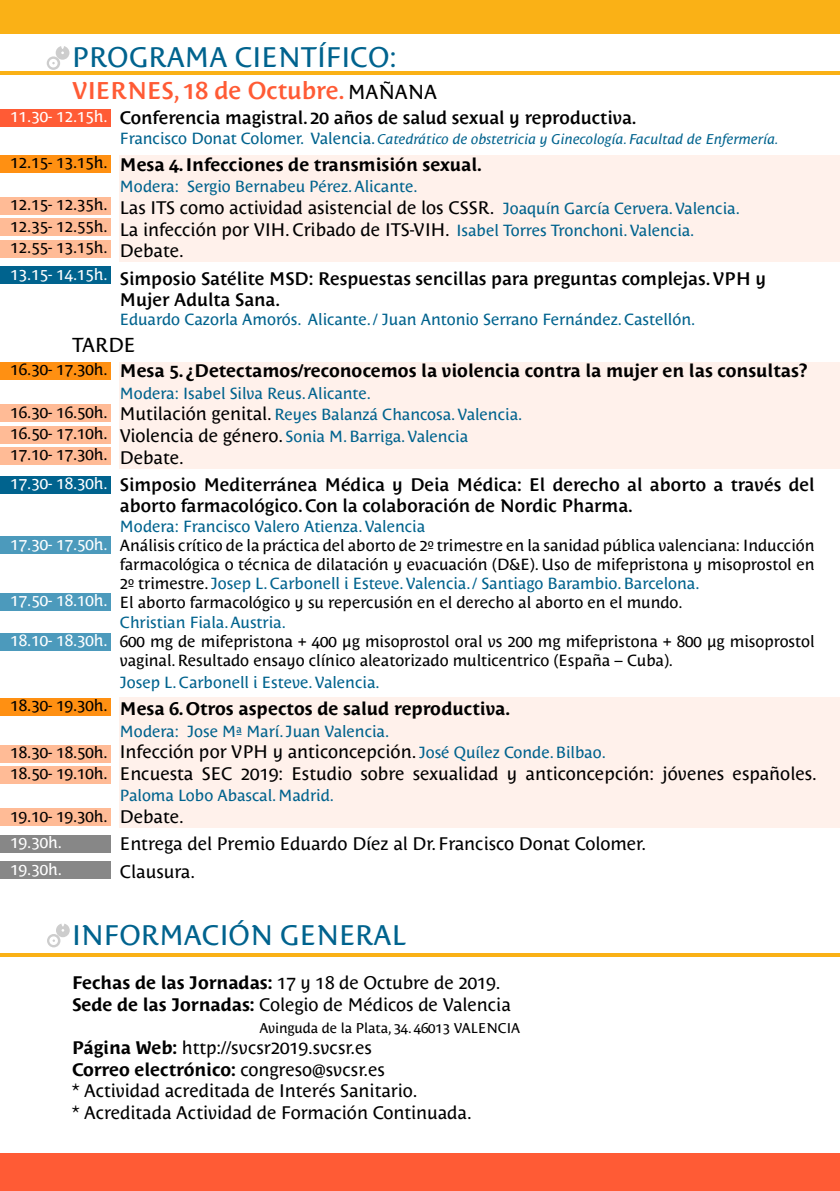
<style>
.page{position:relative;width:840px;height:1191px;background:#fff}
.page>*{position:absolute;margin:0;border:0;box-sizing:border-box;transform-origin:0 0}
.t1{font:28px "Costa Ptf";color:#00638e}
.t2{font:600 24px "Costa Ptf";color:#ff5b35}
.t3{font:20px "Costa Ptf";color:#000}
.t4{font:18px/21.6px "Costa Ptf";color:#000}
.t5{font:600 18px/21.6px "Costa Ptf";color:#000}
.t6{font:700 18px "Costa Ptf";color:#000}
.t7{font:16px/19.2px "Costa Ptf";color:#000}
.t8{font:16px/21.6px "Costa Ptf";color:#00638e}
.t9{font:16px/26.4px "Costa Ptf";color:#fff}
.t10{font:italic 14px "Costa Ptf";color:#00638e}
.t11{font:14px "Costa Ptf";color:#000}
.s1{font-weight:400;font-size:20px;color:#000}
.s2{font-style:normal;font-size:16px}
.s3{font-size:16px;color:#00638e}
.s4{font-size:18px;color:#000}
.s5{color:#00638e}
.s6{font-weight:700}
</style>
<div class="page">
<div style="left:0;top:0;width:839px;height:34px;background:#fab116"></div>
<div style="left:120px;top:362px;width:719px;height:106px;background:#fff1eb"></div>
<div style="left:119px;top:698px;width:720px;height:130px;background:#fff1eb"></div>
<hr style="left:0;top:72px;width:839px;height:3px;background:#fab116">
<div style="left:0;top:1153px;width:839px;height:38px;background:#ff5b35"></div>
<div style="left:0;top:405px;width:111px;height:17px;background:#ffbb96"></div>
<div style="left:0;top:745px;width:111px;height:17px;background:#ffbb96"></div>
<div style="left:0;top:426px;width:111px;height:17px;background:#ffbb96"></div>
<div style="left:0;top:766px;width:111px;height:17px;background:#ffbb96"></div>
<div style="left:0;top:447px;width:111px;height:17px;background:#ffbb96"></div>
<div style="left:0;top:809px;width:111px;height:17px;background:#ffbb96"></div>
<div style="left:0;top:362px;width:111px;height:17px;background:#ff9012"></div>
<div style="left:0;top:698px;width:111px;height:17px;background:#ff9012"></div>
<div style="left:0;top:835px;width:111px;height:17px;background:#878787"></div>
<div style="left:0;top:861px;width:111px;height:17px;background:#878787"></div>
<div style="left:0;top:476px;width:111px;height:17px;background:#00638e"></div>
<div style="left:0;top:536px;width:111px;height:18px;background:#4c9abc"></div>
<div style="left:0;top:593px;width:111px;height:17px;background:#4c9abc"></div>
<div style="left:0;top:633px;width:111px;height:17px;background:#4c9abc"></div>
<div style="left:120px;top:155px;width:719px;height:106px;background:#fff1eb"></div>
<div style="left:0;top:197px;width:111px;height:17px;background:#ffbb96"></div>
<div style="left:0;top:219px;width:111px;height:17px;background:#ffbb96"></div>
<div style="left:0;top:240px;width:111px;height:17px;background:#ffbb96"></div>
<div style="left:0;top:155px;width:111px;height:17px;background:#ff9012"></div>
<div style="left:0;top:109px;width:111px;height:17px;background:#ff5b35"></div>
<div style="left:0;top:267px;width:111px;height:17px;background:#00638e"></div>
<svg style="left:47px;top:46px;width:22px;height:24px"></svg>
<hr style="left:0;top:953px;width:839px;height:4px;background:#fab116">
<svg style="left:47px;top:924px;width:23px;height:23px"></svg>
<h1 class="t1" style="left:72px;top:41px;width:326px">PROGRAMA CIENTÍFICO:</h1>
<h2 class="t2" style="left:72px;top:77px;width:366px">VIERNES, 18 de Octubre. <span class="s1">MAÑANA</span></h2>
<p class="t9" style="left:11px;top:104px;width:98px">11.30- 12.15h.</p>
<p class="t7" style="left:11px;top:153px;width:98px">12.15- 13.15h.</p>
<p class="t7" style="left:11px;top:194px;width:98px;line-height:21.4px;text-align:justify">12.15- 12.35h.<br>12.35- 12.55h.<br>12.55- 13.15h.</p>
<p class="t9" style="left:11px;top:261px;width:98px">13.15- 14.15h.</p>
<p class="t5" style="left:120px;top:107px;width:518px">Conferencia magistral. 20 años de salud sexual y reproductiva.</p>
<p class="t10" style="left:120px;top:131px;width:660px"><span class="s2">Francisco Donat Colomer. Valencia.</span> Catedrático de obstetricia y Ginecología. Facultad de Enfermería.</p>
<p class="t6" style="left:120px;top:154px;width:363px">Mesa 4. Infecciones de transmisión sexual.</p>
<p class="t8" style="left:120px;top:176px;width:299px">Modera: Sergio Bernabeu Pérez. Alicante.</p>
<p class="t4" style="left:120px;top:197px;width:621px">Las ITS como actividad asistencial de los CSSR. <span class="s3">Joaquín García Cervera. Valencia.<br></span>La infección por VIH. Cribado de ITS-VIH. <span class="s3">Isabel Torres Tronchoni. Valencia.<br></span>Debate.</p>
<p class="t5" style="left:120px;top:267px;width:647px">Simposio Satélite MSD: Respuestas sencillas para preguntas complejas. VPH y<br>Mujer Adulta Sana.</p>
<p class="t8" style="left:120px;top:309px;width:576px">Eduardo Cazorla Amorós. Alicante. / Juan Antonio Serrano Fernández. Castellón.</p>
<p class="t3" style="left:72px;top:334px;width:65px">TARDE</p>
<p class="t6" style="left:120px;top:360px;width:689px">Mesa 5. ¿Detectamos/reconocemos la violencia contra la mujer en las consultas?</p>
<p class="t8" style="left:120px;top:382px;width:403px">Modera: Isabel Silva Reus. Alicante.<br><span class="s4">Mutilación genital.</span> Reyes Balanzá Chancosa. Valencia.<br><span class="s4">Violencia de género.</span> Sonia M. Barriga. Valencia</p>
<p class="t4" style="left:120px;top:446px;width:65px">Debate.</p>
<p class="t5" style="left:120px;top:474px;width:695px">Simposio Mediterránea Médica y Deia Médica: El derecho al aborto a través del aborto farmacológico. Con la colaboración de Nordic Pharma.</p>
<p class="t8" style="left:120px;top:515px;width:307px">Modera: Francisco Valero Atienza. Valencia</p>
<p class="t7" style="left:120px;top:536px;width:695px">Análisis crítico de la práctica del aborto de 2º trimestre en la sanidad pública valenciana: Inducción farmacológica o técnica de dilatación y evacuación (D&amp;E). Uso de mifepristona y misoprostol en 2º trimestre. <span class="s5">Josep L. Carbonell i Esteve. Valencia. / Santiago Barambio. Barcelona.<br></span>El aborto farmacológico y su repercusión en el derecho al aborto en el mundo.</p>
<p class="t8" style="left:120px;top:611px;width:167px">Christian Fiala. Austria.</p>
<p class="t7" style="left:120px;top:632px;width:695px">600 mg de mifepristona + 400 µg misoprostol oral vs 200 mg mifepristona + 800 µg misoprostol vaginal. Resultado ensayo clínico aleatorizado multicentrico (España – Cuba).</p>
<p class="t8" style="left:120px;top:671px;width:261px">Josep L. Carbonell i Esteve. Valencia.</p>
<p class="t6" style="left:120px;top:698px;width:391px">Mesa 6. Otros aspectos de salud reproductiva.</p>
<p class="t8" style="left:120px;top:720px;width:271px">Modera: Jose Mª Marí. Juan Valencia.</p>
<p class="t4" style="left:120px;top:741px;width:698px">Infección por VPH y anticoncepción. <span class="s3">José Quílez Conde. Bilbao.<br></span>Encuesta SEC 2019: Estudio sobre sexualidad y anticoncepción: jóvenes españoles.</p>
<p class="t8" style="left:120px;top:785px;width:215px">Paloma Lobo Abascal. Madrid.</p>
<p class="t4" style="left:120px;top:803px;width:527px;line-height:27.2px">Debate.<br>Entrega del Premio Eduardo Díez al Dr. Francisco Donat Colomer.<br>Clausura.</p>
<p class="t7" style="left:11px;top:360px;width:98px">16.30- 17.30h.</p>
<p class="t7" style="left:11px;top:402px;width:98px">16.30- 16.50h.</p>
<p class="t7" style="left:11px;top:424px;width:98px">16.50- 17.10h.</p>
<p class="t7" style="left:11px;top:445px;width:98px">17.10- 17.30h.</p>
<p class="t9" style="left:11px;top:470px;width:98px">17.30- 18.30h.</p>
<p class="t9" style="left:11px;top:531px;width:98px">17.30- 17.50h.</p>
<p class="t9" style="left:11px;top:587px;width:98px">17.50- 18.10h.</p>
<p class="t9" style="left:11px;top:627px;width:98px">18.10- 18.30h.</p>
<p class="t7" style="left:11px;top:696px;width:98px">18.30- 19.30h.</p>
<p class="t7" style="left:11px;top:743px;width:98px">18.30- 18.50h.</p>
<p class="t7" style="left:11px;top:764px;width:98px">18.50- 19.10h.</p>
<p class="t7" style="left:11px;top:806px;width:98px">19.10- 19.30h.</p>
<p class="t9" style="left:11px;top:829px;width:53px">19.30h.<br>19.30h.</p>
<h1 class="t1" style="left:72px;top:919px;width:335px">INFORMACIÓN GENERAL</h1>
<p class="t4" style="left:72px;top:972px;width:440px"><span class="s6">Fechas de las Jornadas:</span> 17 y 18 de Octubre de 2019.<br><span class="s6">Sede de las Jornadas:</span> Colegio de Médicos de Valencia</p>
<p class="t11" style="left:259px;top:1019px;width:262px">Avinguda de la Plata, 34. 46013 VALENCIA</p>
<p class="t4" style="left:72px;top:1037px;width:401px"><span class="s6">Página Web:</span> http://svcsr2019.svcsr.es<br><span class="s6">Correo electrónico:</span> congreso@svcsr.es<br>* Actividad acreditada de Interés Sanitario.<br>* Acreditada Actividad de Formación Continuada.</p>
</div>
